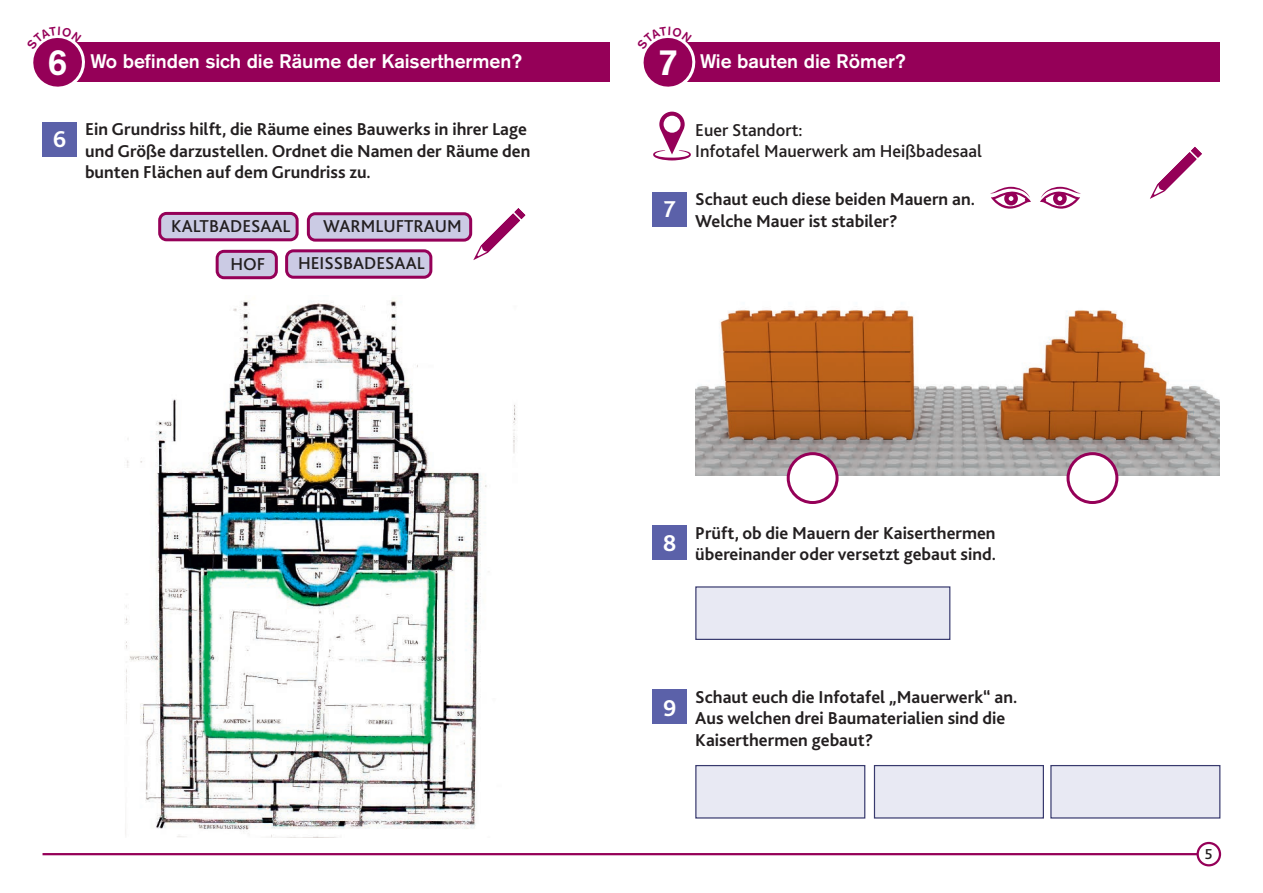
<style>
.page{position:relative;width:1263px;height:893px;background:#fff}
.page>*{position:absolute;margin:0;border:0;box-sizing:border-box;transform-origin:0 0}
.Station_weiss{font:500 36.3px "Akzidenz Grotesk Std";color:#fff}
.Zahl_Fragen{font:700 24px "Bliss 2";color:#fff}
.Station_weiss-2{font:500 19.5px "Akzidenz Grotesk Std";letter-spacing:-.005em;color:#fff}
.t1{font:700 18px/21.6px "Bliss 2";color:#231f20}
.Name{font:500 18px/21.6px "Bliss 2";color:#231f20}
.t2{font:500 15px "Bliss 2";color:#231f20}
</style>
<div class="page">
<hr style="left:43px;top:853px;width:1177px;height:2px;background:#950058">
<div style="left:1198px;top:843px;width:22px;height:22px;background:#fff;border-radius:50%"></div>
<div style="left:1196px;top:842px;width:25px;height:24px;border:2px solid #950058;border-radius:50%"></div>
<img style="left:125px;top:299px;width:391px;height:539px">
<svg style="left:473px;top:208px;width:53px;height:52px"></svg>
<div style="left:43px;top:122px;width:34px;height:34px;background:#5b61a9"></div>
<div style="left:43px;top:43px;width:567px;height:39px;background:#950058"></div>
<div style="left:653px;top:42px;width:567px;height:39px;background:#950058"></div>
<svg style="left:653px;top:112px;width:38px;height:48px"></svg>
<div style="left:653px;top:192px;width:34px;height:34px;background:#5b61a9"></div>
<div style="left:653px;top:525px;width:34px;height:34px;background:#5b61a9"></div>
<div style="left:653px;top:689px;width:34px;height:34px;background:#5b61a9"></div>
<img style="left:695px;top:309px;width:525px;height:167px">
<div style="left:695px;top:586px;width:255px;height:54px;background:#e8e9f3;border:1px solid #383a6e"></div>
<div style="left:695px;top:765px;width:170px;height:54px;background:#e8e9f3;border:1px solid #383a6e"></div>
<div style="left:1050px;top:765px;width:170px;height:54px;background:#e8e9f3;border:1px solid #383a6e"></div>
<div style="left:874px;top:765px;width:170px;height:54px;background:#e8e9f3;border:1px solid #383a6e"></div>
<div style="left:788px;top:454px;width:49px;height:48px;background:#fff;border-radius:50%"></div>
<div style="left:787px;top:452px;width:51px;height:52px;border:3px solid #950058;border-radius:50%"></div>
<div style="left:1068px;top:454px;width:49px;height:48px;background:#fff;border-radius:50%"></div>
<div style="left:1066px;top:452px;width:52px;height:52px;border:3px solid #950058;border-radius:50%"></div>
<svg style="left:1150px;top:147px;width:52px;height:52px"></svg>
<div style="left:217px;top:251px;width:59px;height:27px;background:#cbcbe4;border-radius:7px"></div>
<div style="left:216px;top:250px;width:62px;height:29px;border:3px solid #950058;border-radius:7px"></div>
<div style="left:308px;top:214px;width:163px;height:26px;background:#cbcbe4;border-radius:7px"></div>
<div style="left:307px;top:212px;width:165px;height:30px;border:3px solid #950058;border-radius:7px"></div>
<div style="left:287px;top:251px;width:144px;height:26px;background:#cbcbe4;border-radius:7px"></div>
<div style="left:285px;top:249px;width:147px;height:30px;border:3px solid #950058;border-radius:7px"></div>
<div style="left:160px;top:213px;width:137px;height:27px;background:#cbcbe4;border-radius:7px"></div>
<div style="left:158px;top:212px;width:141px;height:29px;border:3px solid #950058;border-radius:7px"></div>
<svg style="left:1040px;top:187px;width:41px;height:22px"></svg>
<svg style="left:990px;top:187px;width:41px;height:22px"></svg>
<svg style="left:33px;top:37px;width:54px;height:50px"></svg>
<svg style="left:643px;top:37px;width:54px;height:50px"></svg>
<p class="Station_weiss" style="left:48px;top:40px;width:22px">6</p>
<p class="Station_weiss" style="left:658px;top:40px;width:22px">7</p>
<p class="Station_weiss-2" style="left:91px;top:49px;width:433px">Wo befinden sich die Räume der Kaiserthermen?</p>
<p class="Station_weiss-2" style="left:700px;top:49px;width:207px">Wie bauten die Römer?</p>
<p class="Zahl_Fragen" style="left:53px;top:124px;width:15px">6</p>
<p class="t1" style="left:85px;top:118px;width:447px">Ein Grundriss hilft, die Räume eines Bauwerks in ihrer Lage und Größe darzustellen. Ordnet die Namen der Räume den bunten Flächen auf dem Grundriss zu.</p>
<p class="Name" style="left:171px;top:215px;width:121px">KALTBADESAAL</p>
<p class="Name" style="left:230px;top:253px;width:36px">HOF</p>
<p class="Name" style="left:323px;top:215px;width:140px">WARMLUFTRAUM</p>
<p class="Name" style="left:298px;top:252px;width:128px">HEISSBADESAAL</p>
<p class="Zahl_Fragen" style="left:664px;top:194px;width:13px">7</p>
<p class="Name" style="left:695px;top:118px;width:288px">Euer Standort:<br>Infotafel Mauerwerk am Heißbadesaal</p>
<p class="t1" style="left:695px;top:188px;width:281px">Schaut euch diese beiden Mauern an.<br>Welche Mauer ist stabiler?</p>
<p class="Zahl_Fragen" style="left:663px;top:528px;width:15px">8</p>
<p class="t1" style="left:695px;top:521px;width:302px">Prüft, ob die Mauern der Kaiserthermen übereinander oder versetzt gebaut sind.</p>
<p class="Zahl_Fragen" style="left:663px;top:693px;width:15px">9</p>
<p class="t1" style="left:695px;top:685px;width:324px">Schaut euch die Infotafel „Mauerwerk“ an.<br>Aus welchen drei Baumaterialien sind die<br>Kaiserthermen gebaut?</p>
<p class="t2" style="left:1205px;top:845px;width:9px">5</p>
</div>
